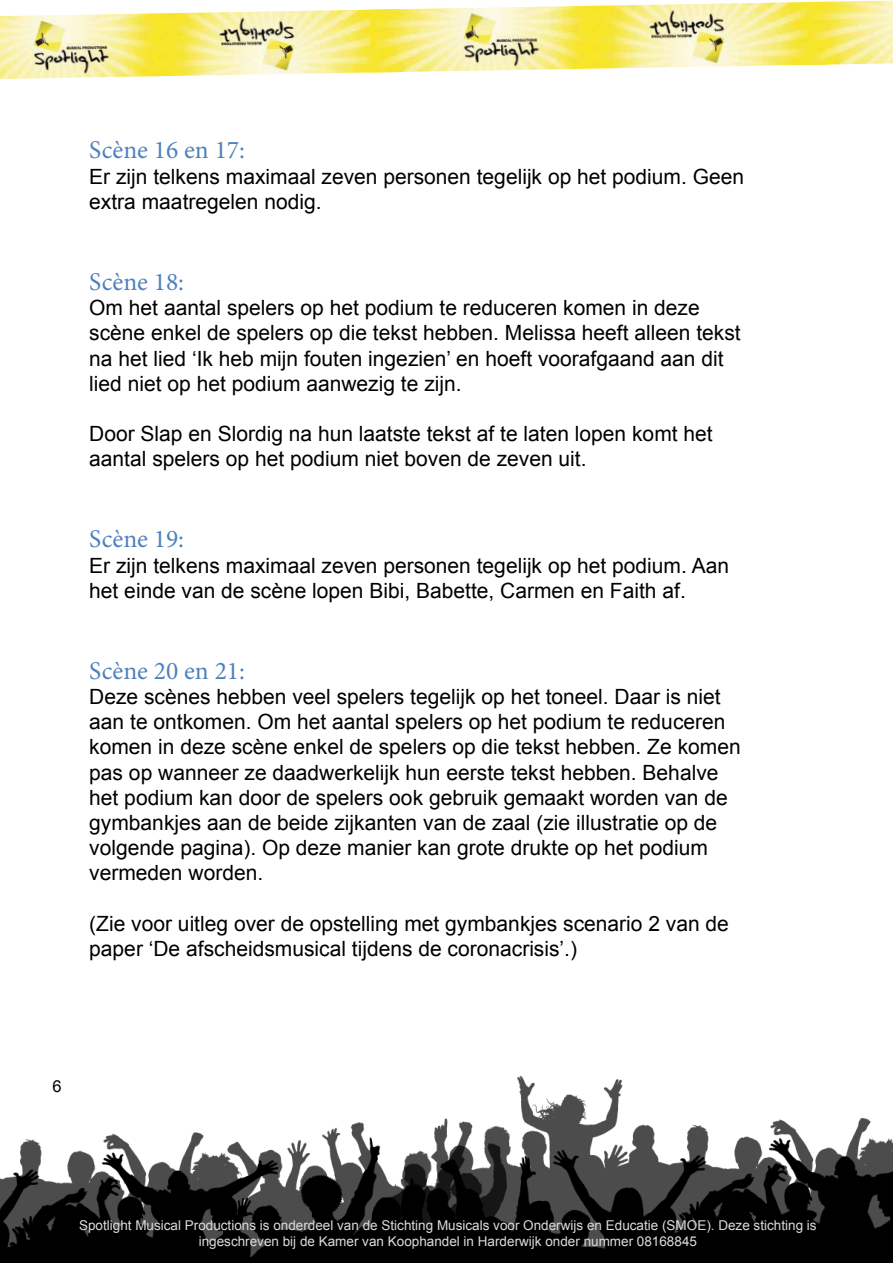
<style>
.page{position:relative;width:893px;height:1263px;background:#fff}
.page>*{position:absolute;margin:0;border:0;box-sizing:border-box;transform-origin:0 0}
.t1{font:25.5px "Minion Pro";color:#4f81bd}
.t2{font:21px/25.2px "Arial";color:#000}
.t3{font:16.5px "Arial";color:#000}
.t4{font:13.5px/16.2px "Arial";color:#dcdcdc;text-align:center}
</style>
<div class="page">
<img style="left:517px;top:1075px;width:376px;height:188px">
<img style="left:0;top:1112px;width:638px;height:151px">
<img style="left:0;top:9px;width:370px;height:70px">
<img style="left:370px;top:2px;width:437px;height:71px">
<img style="left:807px;top:0;width:86px;height:65px">
<p class="t1" style="left:89px;top:133px;width:157px">Scène 16 en 17:</p>
<p class="t2" style="left:89px;top:164px;width:656px">Er zijn telkens maximaal zeven personen tegelijk op het podium. Geen extra maatregelen nodig.</p>
<p class="t1" style="left:89px;top:265px;width:96px">Scène 18:</p>
<p class="t2" style="left:89px;top:295px;width:653px">Om het aantal spelers op het podium te reduceren komen in deze scène enkel de spelers op die tekst hebben. Melissa heeft alleen tekst na het lied ‘Ik heb mijn fouten ingezien’ en hoeft voorafgaand aan dit lied niet op het podium aanwezig te zijn.</p>
<p class="t2" style="left:89px;top:421px;width:625px">Door Slap en Slordig na hun laatste tekst af te laten lopen komt het aantal spelers op het podium niet boven de zeven uit.</p>
<p class="t1" style="left:89px;top:522px;width:96px">Scène 19:</p>
<p class="t2" style="left:89px;top:553px;width:641px">Er zijn telkens maximaal zeven personen tegelijk op het podium. Aan het einde van de scène lopen Bibi, Babette, Carmen en Faith af.</p>
<p class="t1" style="left:89px;top:653px;width:157px">Scène 20 en 21:</p>
<p class="t2" style="left:89px;top:684px;width:653px">Deze scènes hebben veel spelers tegelijk op het toneel. Daar is niet aan te ontkomen. Om het aantal spelers op het podium te reduceren komen in deze scène enkel de spelers op die tekst hebben. Ze komen pas op wanneer ze daadwerkelijk hun eerste tekst hebben. Behalve het podium kan door de spelers ook gebruik gemaakt worden van de gymbankjes aan de beide zijkanten van de zaal (zie illustratie op de volgende pagina). Op deze manier kan grote drukte op het podium vermeden worden.</p>
<p class="t2" style="left:89px;top:911px;width:641px">(Zie voor uitleg over de opstelling met gymbankjes scenario 2 van de paper ‘De afscheidsmusical tijdens de coronacrisis’.)</p>
<p class="t3" style="left:52px;top:1075px;width:11px">6</p>
<p class="t4" style="left:79px;top:1217px;width:739px">Spotlight Musical Productions is onderdeel van de Stichting Musicals voor Onderwijs en Educatie (SMOE). Deze stichting is ingeschreven bij de Kamer van Koophandel in Harderwijk onder nummer 08168845</p>
</div>
